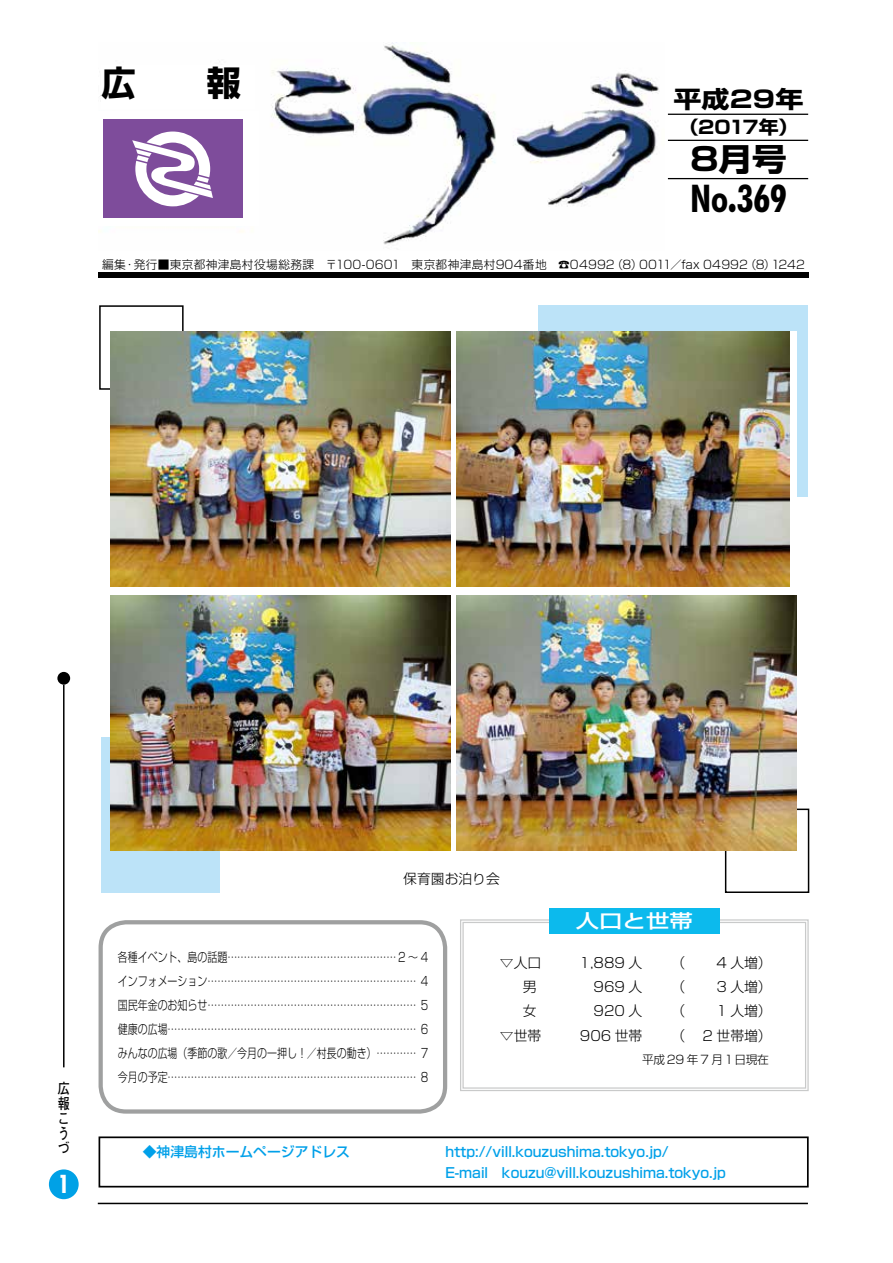
<style>
.page{position:relative;width:893px;height:1263px;background:#fff}
.page>*{position:absolute;margin:0;border:0;box-sizing:border-box;transform-origin:0 0}
.t1{font:700 condensed 38.25px "Futura BT";color:#000}
.t2{font:700 34.5px "Shin Go Pro";color:#000}
.t3{font:700 31.5px "Shin Go Pro";color:#000;scale:1.11 1}
.t4{font:700 condensed 25.5px "Futura BT";color:#fff}
.t5{font:700 23.4px "Shin Go Pro";color:#000;scale:1.2 1}
.t6{font:500 18.75px "Shin Go Pro";color:#fff;scale:1.25 1}
.t7{font:700 18px "Shin Go Pro";letter-spacing:-.045em;color:#000;scale:1.1 1}
.t8{font:700 14.85px/14.9px "Futo Go B101 Pro";color:#000;scale:.8 1}
.t9{font:500 13.8px "Shin Go Pro";color:#00a0e9}
.t10{font:300 13.8px "Shin Go Pro";color:#000}
.t11{font:300 12.75px/24px "Shin Go Pro";color:#000;text-align:justify;scale:.78 1}
.t12{font:300 11.7px "Shin Go Pro";letter-spacing:.025em;color:#000}
.t13{font:300 11.7px "Shin Go Pro";letter-spacing:.005em;color:#000}
.t14{font:300 11.7px "Shin Go Pro";letter-spacing:.11em;color:#000}
.s1{font-size:49.8px}
</style>
<div class="page">
<hr style="left:98px;top:1203px;width:710px;height:1px;background:#000">
<hr style="left:63px;top:685px;width:2px;height:382px;background:#000">
<div style="left:57px;top:672px;width:13px;height:13px;background:#000;border-radius:50%"></div>
<div style="left:49px;top:1169px;width:30px;height:30px;background:#00a1e6;border-radius:50%"></div>
<img style="left:99px;top:43px;width:560px;height:202px">
<div style="left:101px;top:65px;width:153px;height:44px;background:#fff"></div>
<div style="left:88px;top:111px;width:170px;height:115px;background:#fff"></div>
<div style="left:103px;top:119px;width:140px;height:99px;background:#7e4c9b"></div>
<svg style="left:132px;top:132px;width:81px;height:74px"></svg>
<hr style="left:668px;top:114px;width:140px;height:1px;background:#000">
<hr style="left:668px;top:140px;width:140px;height:1px;background:#000">
<hr style="left:668px;top:178px;width:140px;height:1px;background:#000">
<div style="left:99px;top:272px;width:710px;height:5px;background:#000"></div>
<div style="left:99px;top:920px;width:348px;height:194px;border:4px solid #9fa0a0;border-radius:26px"></div>
<svg style="left:460px;top:919px;width:349px;height:172px"></svg>
<div style="left:462px;top:922px;width:344px;height:167px;border:1px solid #c9caca"></div>
<div style="left:549px;top:908px;width:170px;height:26px;background:#0cbaed"></div>
<div style="left:99px;top:1136px;width:710px;height:51px;border:2px solid #000"></div>
<div style="left:99px;top:305px;width:85px;height:85px;border:2px solid #000"></div>
<div style="left:725px;top:808px;width:84px;height:85px;border:2px solid #000"></div>
<div style="left:538px;top:305px;width:269px;height:192px;background:#bce3f8"></div>
<div style="left:101px;top:737px;width:118px;height:156px;background:#bce3f8"></div>
<img style="left:110px;top:331px;width:341px;height:255px">
<img style="left:456px;top:331px;width:334px;height:255px">
<img style="left:110px;top:596px;width:341px;height:255px">
<img style="left:456px;top:596px;width:340px;height:255px">
<h2 class="t2" style="left:101px;top:55px;width:141px">広　　報</h2>
<h3 class="t5" style="left:673px;top:81px;width:110px">平成29年</h3>
<h3 class="t7" style="left:679px;top:113px;width:110px">（2017年(</h3>
<h3 class="t3" style="left:690px;top:134px;width:88px">8月号</h3>
<h1 class="t1" style="left:690px;top:175px;width:98px">No<span class="s1">.</span>369</h1>
<p class="t12" style="left:611px;top:255px;width:32px">（8）</p>
<p class="t12" style="left:745px;top:255px;width:32px">)8(</p>
<p class="t12" style="left:102px;top:255px;width:25px">編集</p>
<p class="t12" style="left:134px;top:255px;width:483px">発行■東京都神津島村役場総務課　〒100-0601　東京都神津島村904番地　☎04992</p>
<p class="t13" style="left:639px;top:255px;width:110px">0011／fax 04992</p>
<p class="t12" style="left:771px;top:255px;width:36px">1242</p>
<p class="t12" style="left:124px;top:255px;width:13px">・</p>
<p class="t8" style="left:58px;top:1079px;width:16px">広報こうづ</p>
<h3 class="t4" style="left:58px;top:1169px;width:13px">1</h3>
<p class="t10" style="left:403px;top:868px;width:98px">保育園お泊り会</p>
<h3 class="t6" style="left:576px;top:905px;width:95px">人口と世帯</h3>
<p class="t11" style="left:118px;top:943px;width:399px">各種イベント、島の話題................................................... 2 ~ 4インフォメーション............................................................... 4国民年金のお知らせ............................................................... 5健康の広場........................................................................... 6みんなの広場（季節の歌／今月の一押し！／村長の動き(............ 7今月の予定........................................................................... 8</p>
<p class="t10" style="left:500px;top:951px;width:43px">▽人口</p>
<p class="t10" style="left:580px;top:951px;width:64px">1,889 人</p>
<p class="t10" style="left:672px;top:951px;width:15px">（</p>
<p class="t10" style="left:716px;top:951px;width:57px">4 人増(</p>
<p class="t10" style="left:523px;top:975px;width:15px">男</p>
<p class="t10" style="left:594px;top:975px;width:50px">969 人</p>
<p class="t10" style="left:672px;top:975px;width:15px">（</p>
<p class="t10" style="left:716px;top:975px;width:57px">3 人増(</p>
<p class="t10" style="left:523px;top:1000px;width:15px">女</p>
<p class="t10" style="left:594px;top:1000px;width:50px">920 人</p>
<p class="t10" style="left:672px;top:1000px;width:15px">（</p>
<p class="t10" style="left:716px;top:1000px;width:57px">1 人増(</p>
<p class="t10" style="left:500px;top:1024px;width:43px">▽世帯</p>
<p class="t10" style="left:580px;top:1024px;width:64px">906 世帯</p>
<p class="t10" style="left:672px;top:1024px;width:15px">（</p>
<p class="t10" style="left:703px;top:1024px;width:71px">2 世帯増(</p>
<p class="t14" style="left:642px;top:1049px;width:128px">平成29年7月1日現在</p>
<p class="t9" style="left:143px;top:1140px;width:209px">◆神津島村ホームページアドレス</p>
<p class="t9" style="left:445px;top:1140px;width:225px">http://vill.kouzushima.tokyo j p. /</p>
<p class="t9" style="left:445px;top:1161px;width:44px">E-mail</p>
<p class="t9" style="left:502px;top:1161px;width:225px">kouzu@vill.kouzushima.tokyo j p.</p>
</div>
